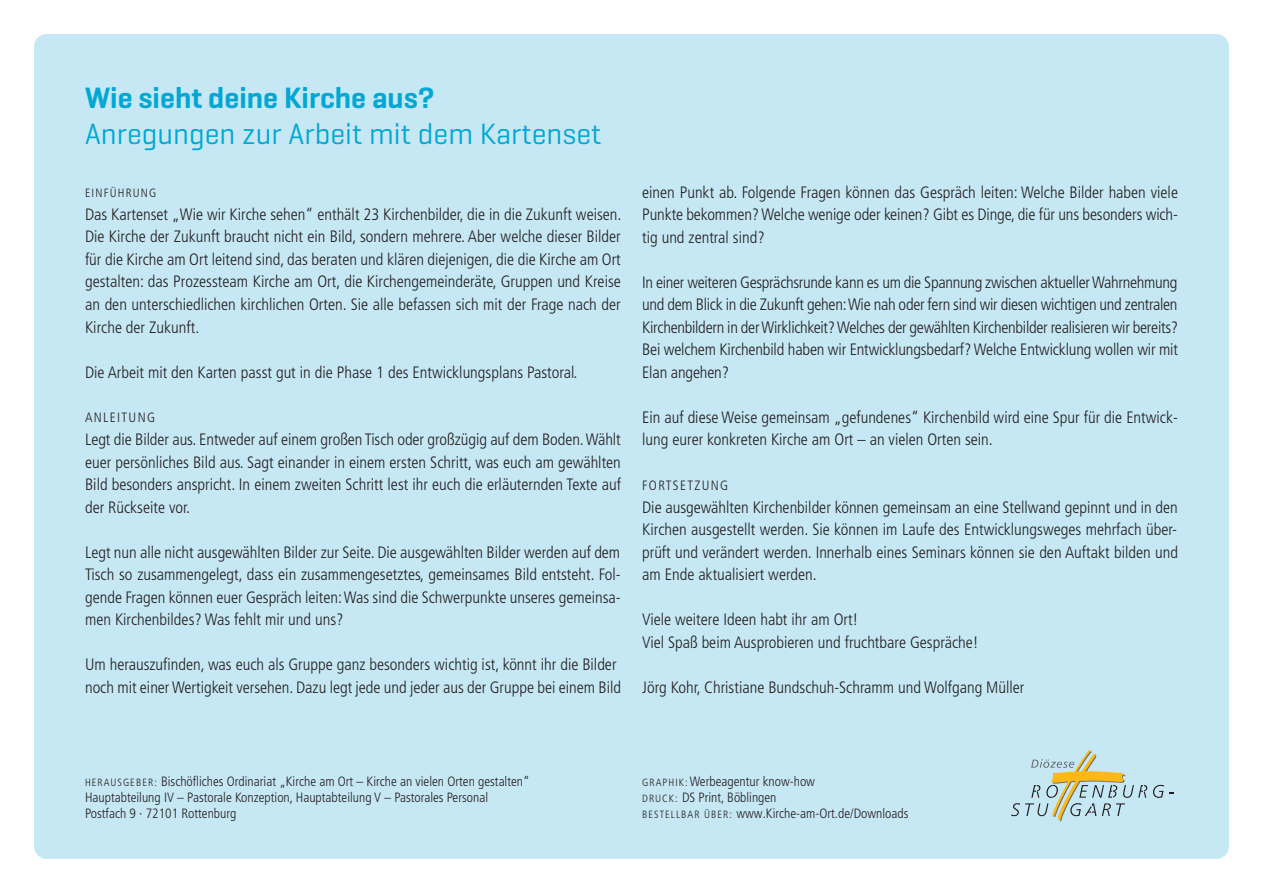
<style>
.page{position:relative;width:1263px;height:893px;background:#fff}
.page>*{position:absolute;margin:0;border:0;box-sizing:border-box;transform-origin:0 0}
.t1{font:30px "Geogrotesque";color:#00a7d5}
.t2{font:600 30px "Geogrotesque";color:#00a7d5}
.t3{font:300 condensed 16.5px/22.5px "Frutiger LT Pro";color:#231f20;text-align:justify}
.t4{font:300 condensed 13.5px/16.2px "Frutiger LT Pro";color:#231f20}
.t5{font:300 condensed 13.5px "Frutiger LT Pro";letter-spacing:.1em;color:#231f20}
.t6{font:300 condensed 12px "Frutiger LT Pro";letter-spacing:.1em;color:#231f20}
.s1{font-size:10.5px}
</style>
<div class="page">
<div style="left:34px;top:34px;width:1195px;height:825px;background:#c6e8f5;border-radius:13px"></div>
<svg style="left:1153px;top:785px;width:21px;height:13px"></svg>
<svg style="left:1011px;top:750px;width:136px;height:72px"></svg>
<h1 class="t2" style="left:85px;top:87px;width:351px">Wie sieht deine Kirche aus?</h1>
<h1 class="t1" style="left:85px;top:123px;width:518px">Anregungen zur Arbeit mit dem Kartenset</h1>
<p class="t6" style="left:85px;top:189px;width:73px">EINFÜHRUNG</p>
<p class="t3" style="left:85px;top:205px;width:538px">Das Kartenset „Wie wir Kirche sehen“ enthält 23 Kirchenbilder, die in die Zukunft weisen.<br>Die Kirche der Zukunft braucht nicht ein Bild, sondern mehrere. Aber welche dieser Bilder für die Kirche am Ort leitend sind, das beraten und klären diejenigen, die die Kirche am Ort gestalten: das Prozessteam Kirche am Ort, die Kirchengemeinderäte, Gruppen und Kreise an den unterschiedlichen kirchlichen Orten. Sie alle befassen sich mit der Frage nach der Kirche der Zukunft.</p>
<p class="t3" style="left:85px;top:362px;width:494px">Die Arbeit mit den Karten passt gut in die Phase 1 des Entwicklungsplans Pastoral.</p>
<p class="t5" style="left:85px;top:413px;width:72px">ANLEITUNG</p>
<p class="t3" style="left:85px;top:430px;width:537px">Legt die Bilder aus. Entweder auf einem großen Tisch oder großzügig auf dem Boden. Wählt euer persönliches Bild aus. Sagt einander in einem ersten Schritt, was euch am gewählten Bild besonders anspricht. In einem zweiten Schritt lest ihr euch die erläuternden Texte auf der Rückseite vor.</p>
<p class="t3" style="left:85px;top:542px;width:537px">Legt nun alle nicht ausgewählten Bilder zur Seite. Die ausgewählten Bilder werden auf dem Tisch so zusammengelegt, dass ein zusammengesetztes, gemeinsames Bild entsteht. Fol&shy;gende Fragen können euer Gespräch leiten: Was sind die Schwerpunkte unseres gemeinsa&shy;men Kirchenbildes? Was fehlt mir und uns?</p>
<p class="t3" style="left:85px;top:655px;width:537px">Um herauszufinden, was euch als Gruppe ganz besonders wichtig ist, könnt ihr die Bilder noch mit einer Wertigkeit versehen. Dazu legt jede und jeder aus der Gruppe bei einem Bild</p>
<p class="t3" style="left:642px;top:182px;width:537px">einen Punkt ab. Folgende Fragen können das Gespräch leiten: Welche Bilder haben viele Punkte bekommen? Welche wenige oder keinen? Gibt es Dinge, die für uns besonders wich&shy;tig und zentral sind?</p>
<p class="t3" style="left:642px;top:272px;width:538px">In einer weiteren Gesprächsrunde kann es um die Spannung zwischen aktueller Wahrnehmung und dem Blick in die Zukunft gehen: Wie nah oder fern sind wir diesen wichtigen und zentralen Kirchenbildern in der Wirklichkeit? Welches der gewählten Kirchenbilder realisieren wir bereits?<br>Bei welchem Kirchenbild haben wir Entwicklungsbedarf? Welche Entwicklung wollen wir mit Elan angehen?</p>
<p class="t3" style="left:642px;top:407px;width:537px">Ein auf diese Weise gemeinsam „gefundenes“ Kirchenbild wird eine Spur für die Entwick&shy;lung eurer konkreten Kirche am Ort – an vielen Orten sein.</p>
<p class="t5" style="left:642px;top:481px;width:88px">FORTSETZUNG</p>
<p class="t3" style="left:642px;top:497px;width:537px">Die ausgewählten Kirchenbilder können gemeinsam an eine Stellwand gepinnt und in den Kirchen ausgestellt werden. Sie können im Laufe des Entwicklungsweges mehrfach über&shy;prüft und verändert werden. Innerhalb eines Seminars können sie den Auftakt bilden und am Ende aktualisiert werden.</p>
<p class="t3" style="left:642px;top:610px;width:338px">Viele weitere Ideen habt ihr am Ort!<br>Viel Spaß beim Ausprobieren und fruchtbare Gespräche!</p>
<p class="t3" style="left:642px;top:677px;width:384px">Jörg Kohr, Christiane Bundschuh-Schramm und Wolfgang Müller</p>
<p class="t4" style="left:85px;top:775px;width:446px"><span class="s1">HERAUSGEBER:</span> Bischöfliches Ordinariat „Kirche am Ort – Kirche an vielen Orten gestalten“<br>Hauptabteilung IV – Pastorale Konzeption, Hauptabteilung V – Pastorales Personal<br>Postfach 9 · 72101 Rottenburg</p>
<p class="t4" style="left:642px;top:775px;width:268px"><span class="s1">GRAPHIK:</span> Werbeagentur know-how<br><span class="s1">DRUCK:</span> DS Print, Böblingen<br><span class="s1">BESTELLBAR ÜBER:</span> www.Kirche-am-Ort.de/Downloads</p>
</div>
